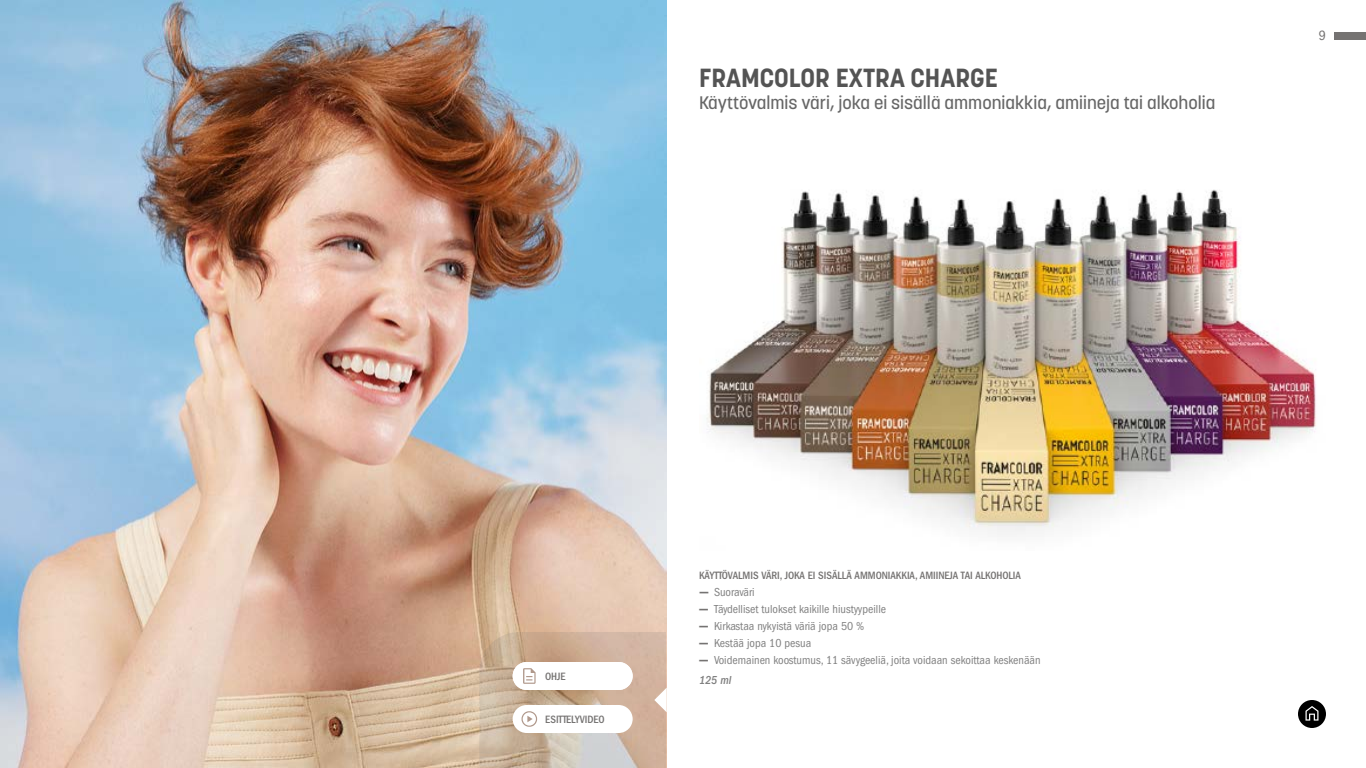
<style>
.page{position:relative;width:1366px;height:768px;background:#fff}
.page>*{position:absolute;margin:0;border:0;box-sizing:border-box;transform-origin:0 0}
.t1{font:700 26px "Korolev";color:#545454}
.t2{font:500 18px "Korolev";color:#666}
.t3{font:condensed 14px "Franklin Gothic LT Pro";color:#757372}
.t4{font:condensed 12px/20px "Franklin Gothic LT Pro";color:#808080}
.t5{font:500 condensed 11px "Franklin Gothic LT Pro";color:#757372}
.s1{font-family:"Gotham";font-weight:700;font-stretch:normal;font-size:11px;color:#757372}
.s2{font-weight:500;font-style:italic}
</style>
<div class="page">
<img style="left:706px;top:189px;width:610px;height:346px">
<img style="left:0;top:0;width:667px;height:768px">
<div style="left:1334px;top:32px;width:32px;height:8px;background:#757372"></div>
<div style="left:1298px;top:700px;width:28px;height:28px;background:#000;border-radius:50%"></div>
<svg style="left:1306px;top:706px;width:12px;height:15px"></svg>
<svg style="left:479px;top:632px;width:188px;height:136px"></svg>
<h1 class="t1" style="left:699px;top:61px;width:300px">FRAMCOLOR EXTRA CHARGE</h1>
<h2 class="t2" style="left:699px;top:91px;width:518px">Käyttövalmis väri, joka ei sisällä ammoniakkia, amiineja tai alkoholia</h2>
<p class="t3" style="left:1319px;top:28px;width:9px">9</p>
<p class="t5" style="left:545px;top:670px;width:22px">OHJE</p>
<p class="t5" style="left:545px;top:713px;width:61px">ESITTELYVIDEO</p>
<p class="t5" style="left:699px;top:569px;width:324px">KÄYTTÖVALMIS VÄRI, JOKA EI SISÄLLÄ AMMONIAKKIA, AMIINEJA TAI ALKOHOLIA</p>
<p class="t4" style="left:699px;top:582px;width:57px"><span class="s1">—</span> Suoraväri</p>
<p class="t4" style="left:699px;top:599px;width:189px"><span class="s1">—</span> Täydelliset tulokset kaikille hiustyypeille</p>
<p class="t4" style="left:699px;top:616px;width:167px"><span class="s1">—</span> Kirkastaa nykyistä väriä jopa 50 %</p>
<p class="t4" style="left:699px;top:633px;width:114px"><span class="s1">—</span> Kestää jopa 10 pesua</p>
<p class="t4" style="left:699px;top:650px;width:343px"><span class="s1">—</span> Voidemainen koostumus, 11 sävygeeliä, joita voidaan sekoittaa keskenään<br><span class="s2">125 ml</span></p>
</div>
